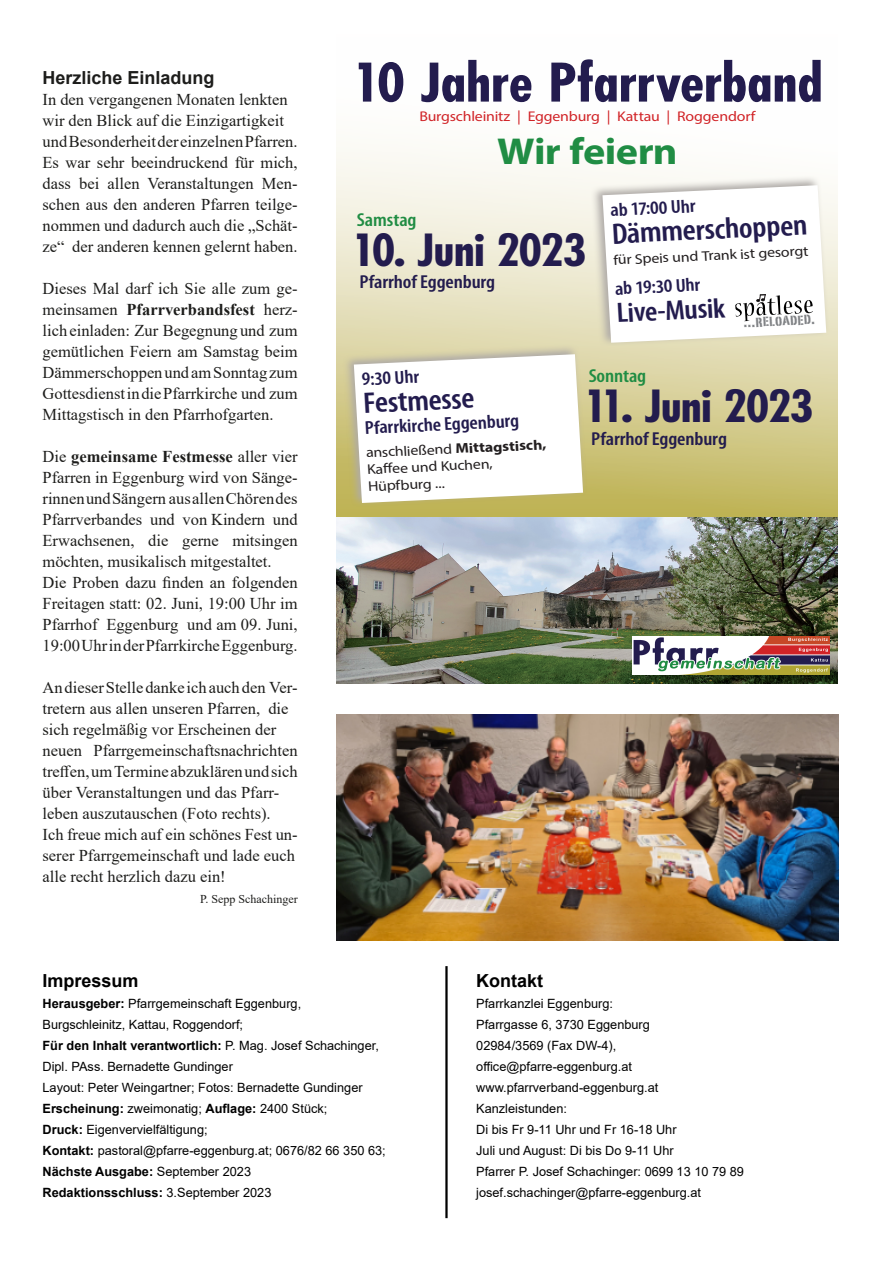
<style>
.page{position:relative;width:893px;height:1263px;background:#fff}
.page>*{position:absolute;margin:0;border:0;box-sizing:border-box;transform-origin:0 0}
.t1{font:700 condensed 51.75px "Futura";color:#231c4e;scale:1.12 1}
.t2{font:700 condensed 43.05px "Futura";letter-spacing:-.035em;color:#231c4e;scale:1.12 1}
.t3{font:700 37.65px "Myriad Pro";letter-spacing:-.015em;color:#208d44;scale:1.12 1}
.t4{font:600 condensed 29.85px "Myriad Pro";color:#231c4e;scale:1.12 1}
.t5{font:600 condensed 28.2px "Myriad Pro";color:#231c4e;scale:1.12 1}
.t6{font:600 condensed 18.75px "Myriad Pro";letter-spacing:-.005em;color:#231c4e;scale:1.12 1}
.t7{font:600 condensed 18.75px "Myriad Pro";letter-spacing:-.005em;color:#208d44;scale:1.12 1}
.t8{font:700 18px "Arial";color:#1d1d1b}
.t9{font:700 18px "Arial";color:#000}
.t10{font:16.5px/21px "Times New Roman";color:#1d1d1b}
.t11{font:14.1px/16.6px "Myriad Pro";color:#231f20;scale:1.12 1}
.t12{font:14.1px "Myriad Pro";letter-spacing:-.01em;color:#d12327;scale:1.12 1}
.t13{font:12.75px/21px "Arial";color:#000}
.t14{font:12px "Times New Roman";color:#1d1d1b}
.s1{font-weight:700}
</style>
<div class="page">
<hr style="left:445px;top:966px;width:3px;height:252px;background:#000">
<img style="left:337px;top:714px;width:502px;height:226px">
<svg style="left:337px;top:147px;width:501px;height:370px"></svg>
<img style="left:337px;top:517px;width:501px;height:166px">
<svg style="left:342px;top:344px;width:245px;height:163px;background:#cec68b"></svg>
<svg style="left:354px;top:354px;width:229px;height:149px"></svg>
<svg style="left:591px;top:175px;width:239px;height:171px"></svg>
<svg style="left:602px;top:185px;width:224px;height:158px"></svg>
<img style="left:632px;top:637px;width:198px;height:38px">
<p class="t8" style="left:43px;top:71px;width:174px">Herzliche Einladung</p>
<p class="t10" style="left:43px;top:91px;width:257px">In den vergangenen Monaten lenkten wir den Blick auf die Einzigartigkeit undBesonderheitdereinzelnenPfarren.<br>Es war sehr beeindruckend für mich, dass bei allen Veranstaltungen Men‐ schen aus den anderen Pfarren teilge‐ nommen und dadurch auch die „Schät‐ ze“ der anderen kennen gelernt haben.</p>
<p class="t10" style="left:43px;top:280px;width:257px;text-align:justify">Dieses Mal darf ich Sie alle zum ge&shy;meinsamen <span class="s1">Pfarrverbandsfest</span> herz‐ lich einladen: Zur Begegnung und zum gemütlichen Feiern am Samstag beim Dämmerschoppen und am Sonntag zum GottesdienstindiePfarrkirche und zum Mittagstisch in den Pfarrhofgarten.</p>
<p class="t10" style="left:43px;top:448px;width:257px">Die <span class="s1">gemeinsame Festmesse</span> aller vier Pfarren in Eggenburg wird von Sänge‐ rinnenundSängern ausallenChörendes Pfarrverbandes und von Kindern und Erwachsenen, die gerne mitsingen möchten, musikalisch mitgestaltet.<br>Die Proben dazu finden an folgenden Freitagen statt: 02. Juni, 19:00 Uhr im Pfarrhof Eggenburg und am 09. Juni, 19:00UhrinderPfarrkircheEggenburg.</p>
<p class="t10" style="left:43px;top:679px;width:257px">An dieser Stelle dankeich auch den Ver‐ tretern aus allen unseren Pfarren, die sich regelmäßig vor Erscheinen der neuen Pfarrgemeinschaftsnachrichten treffen,umTermineabzuklärenundsich über Veranstaltungen und das Pfarr&shy;leben auszutauschen (Foto rechts).<br>Ich freue mich auf ein schönes Fest un‐ serer Pfarrgemeinschaft und lade euch alle recht herzlich dazu ein!</p>
<p class="t14" style="left:200px;top:895px;width:99px">P. Sepp Schachinger</p>
<h1 class="t1" style="left:352px;top:49px;width:421px">10 Jahre Pfarrverband</h1>
<h3 class="t3" style="left:497px;top:127px;width:163px">Wir feiern</h3>
<p class="t12" style="left:419px;top:107px;width:302px">Burgschleinitz | Eggenburg | Kattau | Roggendorf</p>
<p class="t7" style="left:357px;top:208px;width:55px">Samstag</p>
<h2 class="t2" style="left:352px;top:222px;width:211px">10. Juni 2023</h2>
<p class="t6" style="left:359px;top:270px;width:123px">Pfarrhof Eggenburg</p>
<p class="t6" style="left:610px;top:198px;width:77px;rotate:-3deg">ab 17:00 Uhr</p>
<h3 class="t4" style="left:611px;top:216px;width:176px;rotate:-3deg">Dämmerschoppen</h3>
<p class="t11" style="left:613px;top:252px;width:176px;rotate:-3deg">für Speis und Trank ist gesorgt</p>
<p class="t6" style="left:614px;top:277px;width:78px;rotate:-3deg">ab 19:30 Uhr</p>
<h3 class="t5" style="left:616px;top:296px;width:178px;rotate:-3deg">Live-Musik <sub>...</sub><sub>RELOADED</sub><sub>.</sub></h3>
<p class="t6" style="left:361px;top:368px;width:53px;rotate:-3deg">9:30 Uhr</p>
<h3 class="t4" style="left:362px;top:385px;width:101px;rotate:-3deg">Festmesse</h3>
<p class="t6" style="left:364px;top:417px;width:140px;rotate:-3deg">Pfarrkirche Eggenburg</p>
<p class="t11" style="left:366px;top:445px;width:163px;rotate:-3deg">anschließend <span class="s1">Mittagstisch,<br></span>Kaff ee und Kuchen,<br>Hüpfburg ...</p>
<p class="t7" style="left:589px;top:364px;width:53px">Sonntag</p>
<h2 class="t2" style="left:584px;top:378px;width:207px">11. Juni 2023</h2>
<p class="t6" style="left:591px;top:427px;width:123px">Pfarrhof Eggenburg</p>
<p class="t9" style="left:43px;top:974px;width:98px">Impressum</p>
<p class="t13" style="left:43px;top:994px;width:345px"><span class="s1">Herausgeber:</span> Pfarrgemeinschaft Eggenburg, Burgschleinitz, Kattau, Roggendorf;<br><span class="s1">Für den Inhalt verantwortlich:</span> P. Mag. Josef Schachinger, Dipl. PAss. Bernadette Gundinger<br>Layout: Peter Weingartner; Fotos: Bernadette Gundinger <span class="s1">Erscheinung:</span> zweimonatig; <span class="s1">Auflage:</span> 2400 Stück;<br><span class="s1">Druck:</span> Eigenvervielfältigung;<br><span class="s1">Kontakt:</span> pastoral@pfarre-eggenburg.at; 0676/82 66 350 63; <span class="s1">Nächste Ausgabe:</span> September 2023<br><span class="s1">Redaktionsschluss:</span> 3.September 2023</p>
<p class="t9" style="left:476px;top:974px;width:69px">Kontakt</p>
<p class="t13" style="left:476px;top:994px;width:269px">Pfarrkanzlei Eggenburg:<br>Pfarrgasse 6, 3730 Eggenburg<br>02984/3569 (Fax DW-4), office@pfarre-eggenburg.at www.pfarrverband-eggenburg.at<br>Kanzleistunden:<br>Di bis Fr 9-11 Uhr und Fr 16-18 Uhr<br>Juli und August: Di bis Do 9-11 Uhr<br>Pfarrer P. Josef Schachinger: 0699 13 10 79 89 josef.schachinger@pfarre-eggenburg.at</p>
</div>
